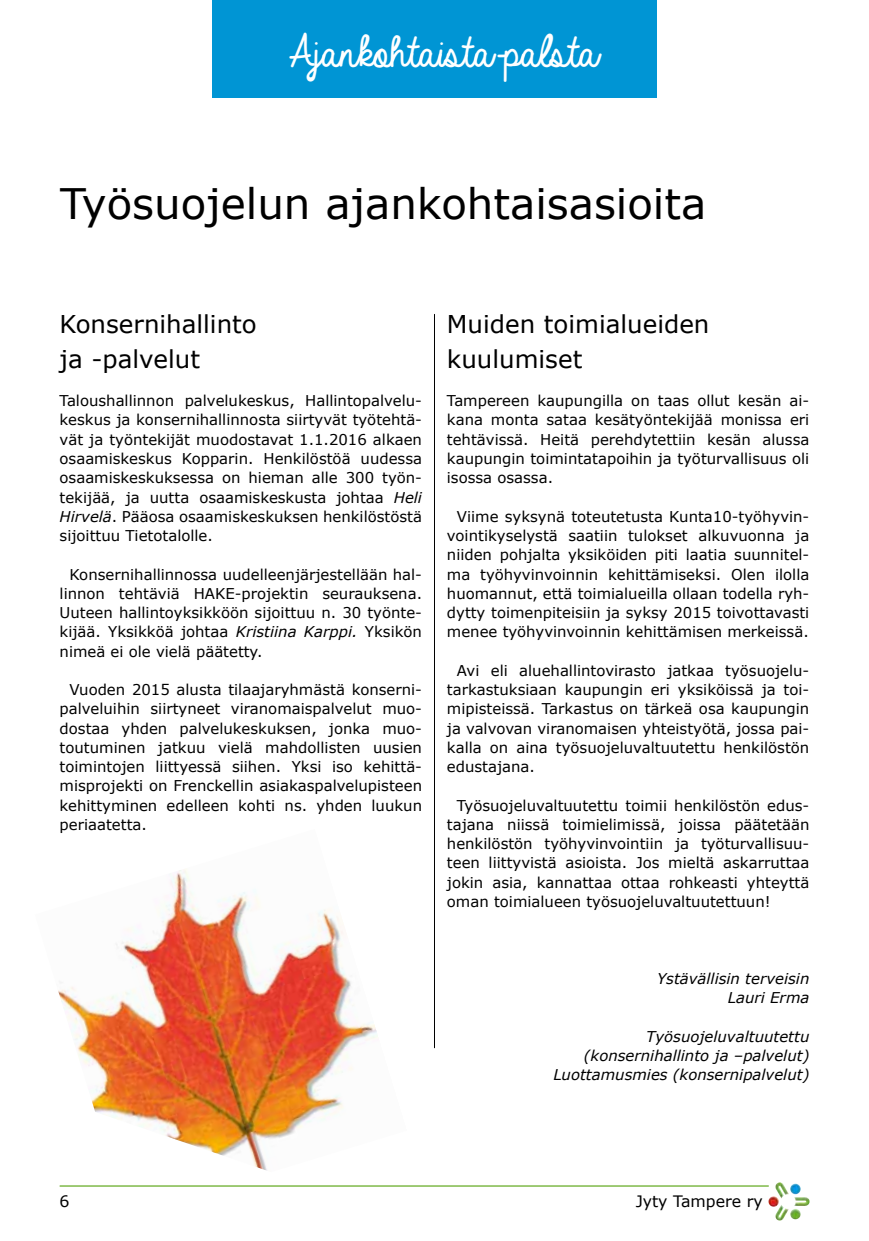
<style>
.page{position:relative;width:869px;height:1241px;background:#fff}
.page>*{position:absolute;margin:0;border:0;box-sizing:border-box;transform-origin:0 0}
.t1{font:49px "Always In My Heart";color:#fff}
.t2{font:42px "Verdana";color:#000}
.t3{font:24.5px/35px "Verdana";color:#000}
.t4{font:15.75px "Verdana";color:#000}
.t5{font:14.88px/19.2px "Verdana";color:#000;text-align:justify}
.t6{font:italic 14.88px/19.2px "Verdana";color:#000;text-align:right}
.s1{font-style:italic}
</style>
<div class="page">
<img style="left:775px;top:1182px;width:8px;height:16px">
<hr style="left:60px;top:1185px;width:708px;height:1px;background:#6caf2e">
<img style="left:58px;top:869px;width:320px;height:302px">
<hr style="left:434px;top:314px;width:1px;height:733px;background:#000">
<div style="left:211px;top:0;width:445px;height:97px;background:#0095d4"></div>
<h1 class="t1" style="left:278px;top:26px;width:312px">Ajankohtaista-palsta</h1>
<h2 class="t2" style="left:60px;top:174px;width:647px">Työsuojelun ajankohtaisasioita</h2>
<h3 class="t3" style="left:60px;top:306px;width:198px">Konsernihallinto ja -palvelut</h3>
<p class="t5" style="left:60px;top:391px;width:364px">Taloushallinnon palvelukeskus, Hallintopalvelu&shy;keskus ja konsernihallinnosta siirtyvät työtehtä&shy;vät ja työntekijät muodostavat 1.1.2016 alkaen osaamiskeskus Kopparin. Henkilöstöä uudessa osaamiskeskuksessa on hieman alle 300 työn&shy;tekijää, ja uutta osaamiskeskusta johtaa <span class="s1">Heli Hirvelä</span>. Pääosa osaamiskeskuksen henkilöstöstä sijoittuu Tietotalolle.</p>
<p class="t5" style="left:60px;top:564px;width:364px;text-indent:10px">Konsernihallinnossa uudelleenjärjestellään hal&shy;linnon tehtäviä HAKE-projektin seurauksena.<br>Uuteen hallintoyksikköön sijoittuu n. 30 työnte&shy;kijää. Yksikköä johtaa <span class="s1">Kristiina Karppi.</span> Yksikön nimeä ei ole vielä päätetty.</p>
<p class="t5" style="left:60px;top:679px;width:364px;text-indent:10px">Vuoden 2015 alusta tilaajaryhmästä konserni&shy;palveluihin siirtyneet viranomaispalvelut muo&shy;dostaa yhden palvelukeskuksen, jonka muo&shy;toutuminen jatkuu vielä mahdollisten uusien toimintojen liittyessä siihen. Yksi iso kehittä&shy;misprojekti on Frenckellin asiakaspalvelupisteen kehittyminen edelleen kohti ns. yhden luukun periaatetta.</p>
<h3 class="t3" style="left:446px;top:306px;width:264px">Muiden toimialueiden kuulumiset</h3>
<p class="t5" style="left:446px;top:391px;width:364px">Tampereen kaupungilla on taas ollut kesän ai&shy;kana monta sataa kesätyöntekijää monissa eri tehtävissä. Heitä perehdytettiin kesän alussa kaupungin toimintatapoihin ja työturvallisuus oli isossa osassa.</p>
<p class="t5" style="left:446px;top:506px;width:364px;text-indent:10px">Viime syksynä toteutetusta Kunta10-työhyvin&shy;vointikyselystä saatiin tulokset alkuvuonna ja niiden pohjalta yksiköiden piti laatia suunnitel&shy;ma työhyvinvoinnin kehittämiseksi. Olen ilolla huomannut, että toimialueilla ollaan todella ryh&shy;dytty toimenpiteisiin ja syksy 2015 toivottavasti menee työhyvinvoinnin kehittämisen merkeissä.</p>
<p class="t5" style="left:446px;top:660px;width:364px;text-indent:10px">Avi eli aluehallintovirasto jatkaa työsuojelu&shy;tarkastuksiaan kaupungin eri yksiköissä ja toi&shy;mipisteissä. Tarkastus on tärkeä osa kaupungin ja valvovan viranomaisen yhteistyötä, jossa pai&shy;kalla on aina työsuojeluvaltuutettu henkilöstön edustajana.</p>
<p class="t5" style="left:446px;top:795px;width:364px;text-indent:10px">Työsuojeluvaltuutettu toimii henkilöstön edus&shy;tajana niissä toimielimissä, joissa päätetään henkilöstön työhyvinvointiin ja työturvallisuu&shy;teen liittyvistä asioista. Jos mieltä askarruttaa jokin asia, kannattaa ottaa rohkeasti yhteyttä oman toimialueen työsuojeluvaltuutettuun!</p>
<p class="t6" style="left:656px;top:968px;width:154px">Ystävällisin terveisin<br>Lauri Erma</p>
<p class="t6" style="left:553px;top:1026px;width:257px">Työsuojeluvaltuutettu (konsernihallinto ja –palvelut)<br>Luottamusmies (konsernipalvelut)</p>
<p class="t4" style="left:59px;top:1189px;width:12px">6</p>
<p class="t4" style="left:635px;top:1189px;width:129px">Jyty Tampere ry</p>
</div>
